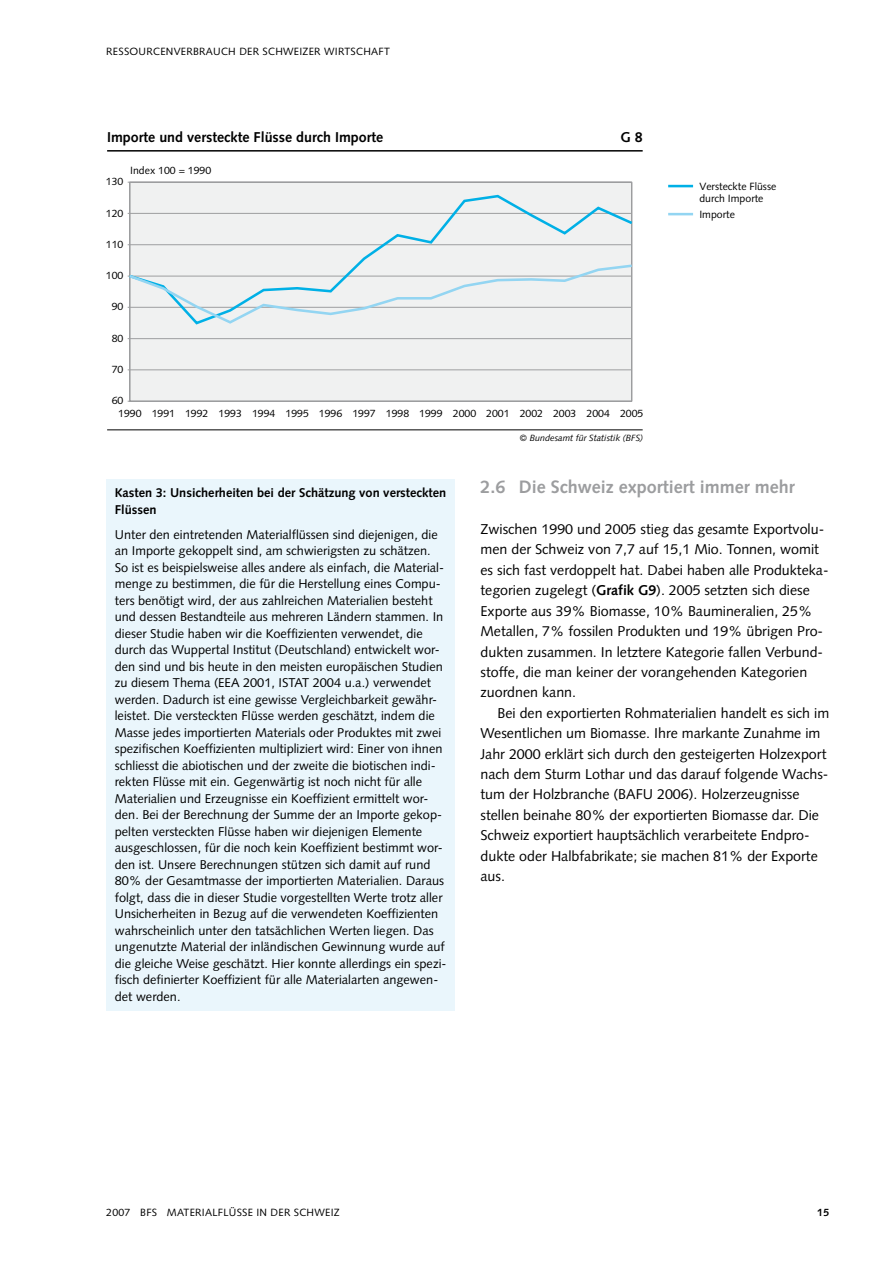
<style>
.page{position:relative;width:893px;height:1263px;background:#fff}
.page>*{position:absolute;margin:0;border:0;box-sizing:border-box;transform-origin:0 0}
.t1{font:700 18px "Syntax";color:#9c9d9f}
.t2{font:14.25px/20.4px "Syntax";color:#000}
.t3{font:700 14.25px "Syntax";color:#000}
.t4{font:12.75px/16.5px "Syntax";color:#000}
.t5{font:700 12.75px/16.5px "Syntax";color:#000}
.t6{font:10.5px/12.5px "Syntax";color:#000}
.t7{font:10.5px "Syntax";letter-spacing:.025em;color:#000}
.t8{font:700 10.5px "Syntax";color:#000}
.t9{font:italic 9px "Syntax";color:#000}
.s1{font-weight:700}
</style>
<div class="page">
<div style="left:106px;top:479px;width:349px;height:531px;background:#eaf6fc"></div>
<svg style="left:127px;top:181px;width:506px;height:221px"></svg>
<hr style="left:130px;top:369px;width:502px;height:1px;background:#9d9ea0">
<hr style="left:130px;top:338px;width:502px;height:1px;background:#9d9ea0">
<div style="left:127px;top:193px;width:506px;height:133px;background:#f0f1f1"></div>
<svg style="left:127px;top:212px;width:566px;height:113px"></svg>
<hr style="left:668px;top:185px;width:25px;height:2px;background:#00b0e6">
<hr style="left:107px;top:150px;width:536px;height:2px;background:#000">
<hr style="left:107px;top:429px;width:536px;height:1px;background:#000">
<p class="t7" style="left:106px;top:47px;width:285px">RESSOURCENVERBRAUCH DER SCHWEIZER WIRTSCHAFT</p>
<p class="t3" style="left:107px;top:132px;width:278px">Importe und versteckte Flüsse durch Importe</p>
<p class="t3" style="left:621px;top:132px;width:24px">G 8</p>
<p class="t6" style="left:106px;top:176px;width:19px">130</p>
<p class="t6" style="left:130px;top:165px;width:83px">Index 100 = 1990</p>
<p class="t6" style="left:106px;top:208px;width:19px">120</p>
<p class="t6" style="left:106px;top:239px;width:19px">110</p>
<p class="t6" style="left:106px;top:270px;width:19px">100</p>
<p class="t6" style="left:112px;top:302px;width:13px">90</p>
<p class="t6" style="left:112px;top:333px;width:13px">80</p>
<p class="t6" style="left:112px;top:364px;width:13px">70</p>
<p class="t6" style="left:112px;top:395px;width:13px">60</p>
<p class="t6" style="left:118px;top:408px;width:527px">1990 1991 1992 1993 1994 1995 1996 1997 1998 1999 2000 2001 2002 2003 2004 2005</p>
<p class="t6" style="left:699px;top:181px;width:78px">Versteckte Flüsse durch Importe</p>
<p class="t6" style="left:699px;top:209px;width:37px">Importe</p>
<p class="t5" style="left:115px;top:486px;width:333px">Kasten 3: Unsicherheiten bei der Schätzung von versteckten<br>Flüssen</p>
<p class="t4" style="left:115px;top:527px;width:333px">Unter den eintretenden Materialflüssen sind diejenigen, die an Importe gekoppelt sind, am schwierigsten zu schätzen.<br>So ist es beispielsweise alles andere als einfach, die Material&shy;menge zu bestimmen, die für die Herstellung eines Compu&shy;ters benötigt wird, der aus zahlreichen Materialien besteht und dessen Bestandteile aus mehreren Ländern stammen. In dieser Studie haben wir die Koeffizienten verwendet, die durch das Wuppertal Institut (Deutschland) entwickelt wor&shy;den sind und bis heute in den meisten europäischen Studien zu diesem Thema (EEA 2001, ISTAT 2004 u.a.) verwendet werden. Dadurch ist eine gewisse Vergleichbarkeit gewähr&shy;leistet. Die versteckten Flüsse werden geschätzt, indem die Masse jedes importierten Materials oder Produktes mit zwei spezifischen Koeffizienten multipliziert wird: Einer von ihnen schliesst die abiotischen und der zweite die biotischen indi&shy;rekten Flüsse mit ein. Gegenwärtig ist noch nicht für alle Materialien und Erzeugnisse ein Koeffizient ermittelt wor&shy;den. Bei der Berechnung der Summe der an Importe gekop&shy;pelten versteckten Flüsse haben wir diejenigen Elemente ausgeschlossen, für die noch kein Koeffizient bestimmt wor&shy;den ist. Unsere Berechnungen stützen sich damit auf rund 80% der Gesamtmasse der importierten Materialien. Daraus folgt, dass die in dieser Studie vorgestellten Werte trotz aller Unsicherheiten in Bezug auf die verwendeten Koeffizienten wahrscheinlich unter den tatsächlichen Werten liegen. Das ungenutzte Material der inländischen Gewinnung wurde auf die gleiche Weise geschätzt. Hier konnte allerdings ein spezi&shy;fisch definierter Koeffizient für alle Materialarten angewen&shy;det werden.</p>
<p class="t9" style="left:520px;top:434px;width:125px">© Bundesamt für Statistik (BFS)</p>
<h1 class="t1" style="left:480px;top:480px;width:316px">2.6 Die Schweiz exportiert immer mehr</h1>
<p class="t2" style="left:480px;top:520px;width:350px">Zwischen 1990 und 2005 stieg das gesamte Exportvolu&shy;men der Schweiz von 7,7 auf 15,1 Mio. Tonnen, womit es sich fast verdoppelt hat. Dabei haben alle Produkteka&shy;tegorien zugelegt (<span class="s1">Grafik G9</span>). 2005 setzten sich diese Exporte aus 39% Biomasse, 10% Baumineralien, 25% Metallen, 7% fossilen Produkten und 19% übrigen Pro&shy;dukten zusammen. In letztere Kategorie fallen Verbund&shy;stoffe, die man keiner der vorangehenden Kategorien zuordnen kann.</p>
<p class="t2" style="left:480px;top:704px;width:350px;text-indent:17px">Bei den exportierten Rohmaterialien handelt es sich im Wesentlichen um Biomasse. Ihre markante Zunahme im Jahr 2000 erklärt sich durch den gesteigerten Holzexport nach dem Sturm Lothar und das darauf folgende Wachs&shy;tum der Holzbranche (BAFU 2006). Holzerzeugnisse stellen beinahe 80% der exportierten Biomasse dar. Die Schweiz exportiert hauptsächlich verarbeitete Endpro&shy;dukte oder Halbfabrikate; sie machen 81% der Exporte aus.</p>
<p class="t7" style="left:106px;top:1208px;width:235px">2007 BFS MATERIALFLÜSSE IN DER SCHWEIZ</p>
<p class="t8" style="left:817px;top:1208px;width:13px">15</p>
</div>
